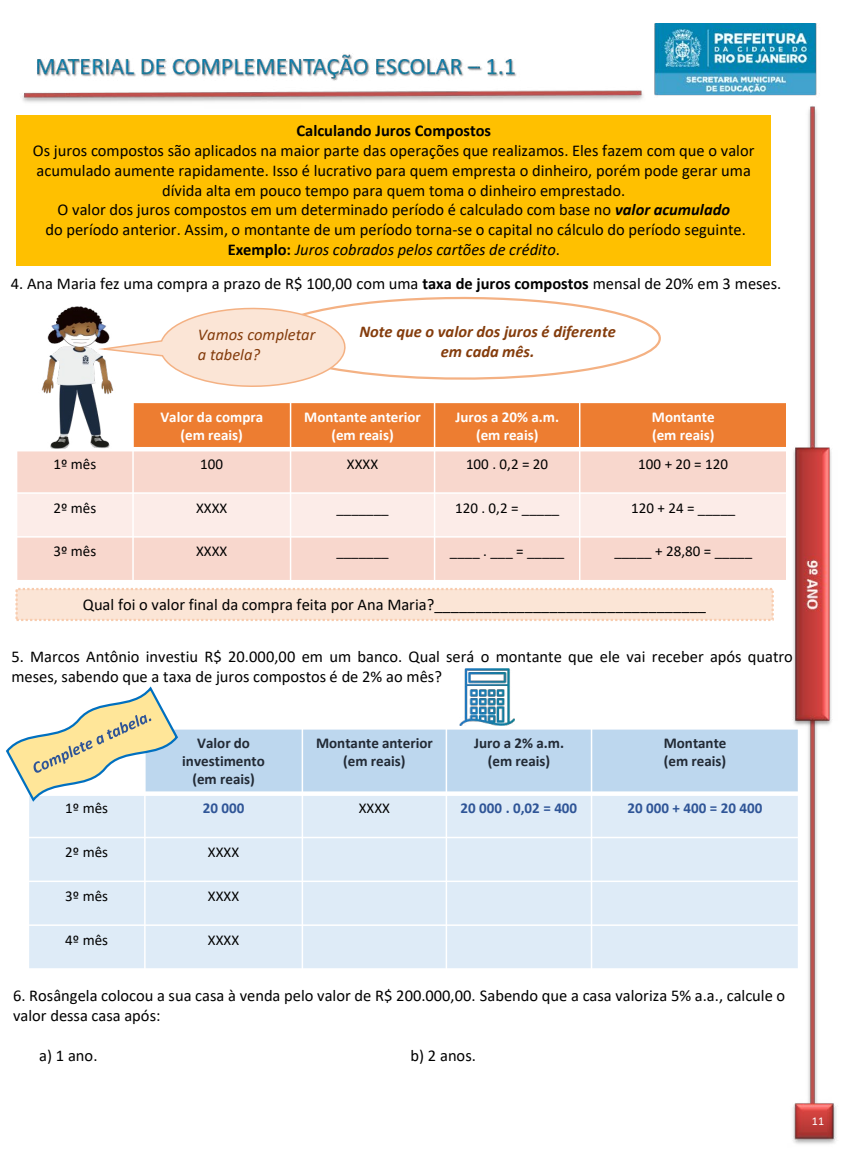
<style>
.page{position:relative;width:859px;height:1170px;background:#fff}
.page>*{position:absolute;margin:0;border:0;box-sizing:border-box;transform-origin:0 0}
.t1{font:16.5px/19.8px "Calibri";color:#000}
.t2{font:italic 700 16.5px/19.8px "Calibri";color:#843c0c;text-align:center}
.t3{font:700 16.5px "Calibri";color:#000}
.t4{font:italic 16.5px/19.8px "Calibri";color:#843c0c}
.t5{font:15px "Calibri";color:#000}
.t6{font:700 15px/18px "Calibri";color:#222a35;text-align:center}
.t7{font:700 15px/18px "Calibri";color:#fff;text-align:center}
.t8{font:700 15px "Calibri";color:#2f5597}
.t9{font:12px "Calibri";color:#fff}
.s1{font-weight:700;font-style:italic}
.s2{font-weight:700}
.s3{font-style:italic}
</style>
<div class="page">
<img style="left:22px;top:23px;width:815px;height:1121px">
<svg style="left:209px;top:290px;width:481px;height:94px"></svg>
<svg style="left:122px;top:305px;width:230px;height:84px"></svg>
<div style="left:17px;top:115px;width:754px;height:151px;background:#ffc000"></div>
<div style="left:133px;top:402px;width:158px;height:47px;background:#ed7d31"></div>
<div style="left:291px;top:402px;width:144px;height:47px;background:#ed7d31"></div>
<div style="left:435px;top:402px;width:145px;height:47px;background:#ed7d31"></div>
<div style="left:580px;top:402px;width:207px;height:47px;background:#ed7d31"></div>
<div style="left:17px;top:449px;width:116px;height:44px;background:#f8d7cd"></div>
<div style="left:133px;top:449px;width:158px;height:44px;background:#f8d7cd"></div>
<div style="left:291px;top:449px;width:144px;height:44px;background:#f8d7cd"></div>
<div style="left:435px;top:449px;width:145px;height:44px;background:#f8d7cd"></div>
<div style="left:580px;top:449px;width:207px;height:44px;background:#f8d7cd"></div>
<div style="left:17px;top:493px;width:116px;height:44px;background:#fcece8"></div>
<div style="left:133px;top:493px;width:158px;height:44px;background:#fcece8"></div>
<div style="left:291px;top:493px;width:144px;height:44px;background:#fcece8"></div>
<div style="left:435px;top:493px;width:145px;height:44px;background:#fcece8"></div>
<div style="left:580px;top:493px;width:207px;height:44px;background:#fcece8"></div>
<div style="left:17px;top:537px;width:116px;height:43px;background:#f8d7cd"></div>
<div style="left:133px;top:537px;width:158px;height:43px;background:#f8d7cd"></div>
<div style="left:291px;top:537px;width:144px;height:43px;background:#f8d7cd"></div>
<div style="left:435px;top:537px;width:145px;height:43px;background:#f8d7cd"></div>
<div style="left:580px;top:537px;width:207px;height:43px;background:#f8d7cd"></div>
<hr style="left:132px;top:401px;width:2px;height:180px;background:#fff">
<hr style="left:290px;top:401px;width:1px;height:180px;background:#fff">
<hr style="left:434px;top:401px;width:1px;height:180px;background:#fff">
<hr style="left:579px;top:401px;width:1px;height:180px;background:#fff">
<hr style="left:16px;top:447px;width:771px;height:4px;background:#fff">
<hr style="left:16px;top:492px;width:771px;height:2px;background:#fff">
<hr style="left:16px;top:536px;width:771px;height:1px;background:#fff">
<hr style="left:786px;top:401px;width:1px;height:180px;background:#fff">
<hr style="left:16px;top:401px;width:771px;height:2px;background:#fff">
<hr style="left:16px;top:580px;width:771px;height:1px;background:#fff">
<img style="left:39px;top:298px;width:83px;height:151px">
<div style="left:17px;top:589px;width:756px;height:31px;background:#fbe5d6"></div>
<div style="left:15px;top:588px;width:759px;height:33px;border:2px dashed #f8cbad"></div>
<div style="left:145px;top:728px;width:157px;height:65px;background:#bdd7ee"></div>
<div style="left:302px;top:728px;width:144px;height:65px;background:#bdd7ee"></div>
<div style="left:446px;top:728px;width:145px;height:65px;background:#bdd7ee"></div>
<div style="left:591px;top:728px;width:207px;height:65px;background:#bdd7ee"></div>
<div style="left:28px;top:793px;width:117px;height:44px;background:#deebf7"></div>
<div style="left:145px;top:793px;width:157px;height:44px;background:#deebf7"></div>
<div style="left:302px;top:793px;width:144px;height:44px;background:#deebf7"></div>
<div style="left:446px;top:793px;width:145px;height:44px;background:#deebf7"></div>
<div style="left:591px;top:793px;width:207px;height:44px;background:#deebf7"></div>
<div style="left:28px;top:837px;width:117px;height:44px;background:#deebf7"></div>
<div style="left:145px;top:837px;width:157px;height:44px;background:#deebf7"></div>
<div style="left:302px;top:837px;width:144px;height:44px;background:#deebf7"></div>
<div style="left:446px;top:837px;width:145px;height:44px;background:#deebf7"></div>
<div style="left:591px;top:837px;width:207px;height:44px;background:#deebf7"></div>
<div style="left:28px;top:881px;width:117px;height:44px;background:#deebf7"></div>
<div style="left:145px;top:881px;width:157px;height:44px;background:#deebf7"></div>
<div style="left:302px;top:881px;width:144px;height:44px;background:#deebf7"></div>
<div style="left:446px;top:881px;width:145px;height:44px;background:#deebf7"></div>
<div style="left:591px;top:881px;width:207px;height:44px;background:#deebf7"></div>
<div style="left:28px;top:925px;width:117px;height:43px;background:#deebf7"></div>
<div style="left:145px;top:925px;width:157px;height:43px;background:#deebf7"></div>
<div style="left:302px;top:925px;width:144px;height:43px;background:#deebf7"></div>
<div style="left:446px;top:925px;width:145px;height:43px;background:#deebf7"></div>
<div style="left:591px;top:925px;width:207px;height:43px;background:#deebf7"></div>
<hr style="left:144px;top:728px;width:2px;height:241px;background:#fff">
<hr style="left:302px;top:728px;width:1px;height:241px;background:#fff">
<hr style="left:446px;top:728px;width:1px;height:241px;background:#fff">
<hr style="left:591px;top:728px;width:1px;height:241px;background:#fff">
<svg style="left:179px;top:791px;width:619px;height:4px;background:#f8fafd"></svg>
<hr style="left:28px;top:836px;width:771px;height:2px;background:#fff">
<hr style="left:28px;top:880px;width:771px;height:2px;background:#fff">
<hr style="left:28px;top:924px;width:771px;height:1px;background:#fff">
<hr style="left:28px;top:728px;width:1px;height:241px;background:#fff">
<hr style="left:798px;top:728px;width:1px;height:241px;background:#fff">
<hr style="left:28px;top:728px;width:771px;height:1px;background:#fff">
<hr style="left:28px;top:968px;width:771px;height:1px;background:#fff">
<svg style="left:6px;top:684px;width:173px;height:119px"></svg>
<img style="left:460px;top:669px;width:54px;height:56px">
<hr style="left:399px;top:1039px;width:1px;height:130px;background:#fff">
<hr style="left:28px;top:1039px;width:1px;height:130px;background:#fff">
<hr style="left:770px;top:1039px;width:2px;height:130px;background:#fff">
<hr style="left:28px;top:1039px;width:744px;height:2px;background:#fff">
<p class="t3" style="left:296px;top:119px;width:196px">Calculando Juros Compostos</p>
<p class="t1" style="left:33px;top:140px;width:723px;text-align:center">Os juros compostos são aplicados na maior parte das operações que realizamos. Eles fazem com que o valor acumulado aumente rapidamente. Isso é lucrativo para quem empresta o dinheiro, porém pode gerar uma dívida alta em pouco tempo para quem toma o dinheiro emprestado.<br>O valor dos juros compostos em um determinado período é calculado com base no <span class="s1">valor acumulado<br></span>do período anterior. Assim, o montante de um período torna-se o capital no cálculo do período seguinte.<br><span class="s2">Exemplo:</span> <span class="s3">Juros cobrados pelos cartões de crédito</span>.</p>
<p class="t1" style="left:11px;top:273px;width:772px">4. Ana Maria fez uma compra a prazo de R$ 100,00 com uma <span class="s2">taxa de juros compostos</span> mensal de 20% em 3 meses.</p>
<p class="t4" style="left:198px;top:324px;width:119px">Vamos completar a tabela?</p>
<p class="t2" style="left:359px;top:321px;width:258px">Note que o valor dos juros é diferente em cada mês.</p>
<p class="t7" style="left:160px;top:407px;width:104px">Valor da compra (em reais)</p>
<p class="t7" style="left:304px;top:407px;width:118px">Montante anterior (em reais)</p>
<p class="t7" style="left:455px;top:407px;width:105px">Juros a 20% a.m. (em reais)</p>
<p class="t7" style="left:652px;top:407px;width:64px;text-align:left">Montante (em reais)</p>
<p class="t5" style="left:53px;top:453px;width:44px">1º mês</p>
<p class="t5" style="left:200px;top:453px;width:24px">100</p>
<p class="t5" style="left:347px;top:453px;width:33px">XXXX</p>
<p class="t5" style="left:466px;top:453px;width:84px">100 . 0,2 = 20</p>
<p class="t5" style="left:638px;top:453px;width:91px">100 + 20 = 120</p>
<p class="t5" style="left:53px;top:497px;width:44px">2º mês</p>
<p class="t5" style="left:196px;top:497px;width:33px">XXXX</p>
<p class="t5" style="left:336px;top:497px;width:54px">_______</p>
<p class="t5" style="left:455px;top:497px;width:106px">120 . 0,2 = _____</p>
<p class="t5" style="left:631px;top:497px;width:106px">120 + 24 = _____</p>
<p class="t5" style="left:53px;top:541px;width:44px">3º mês</p>
<p class="t5" style="left:196px;top:541px;width:33px">XXXX</p>
<p class="t5" style="left:336px;top:541px;width:54px">_______</p>
<p class="t5" style="left:450px;top:541px;width:116px">____ . ___ = _____</p>
<p class="t5" style="left:614px;top:541px;width:139px">_____ + 28,80 = _____</p>
<p class="t1" style="left:83px;top:594px;width:625px">Qual foi o valor final da compra feita por Ana Maria?_________________________________</p>
<p class="t1" style="left:11px;top:646px;width:783px">5. Marcos Antônio investiu R$ 20.000,00 em um banco. Qual será o montante que ele vai receber após quatro meses, sabendo que a taxa de juros compostos é de 2% ao mês?</p>
<p class="t6" style="left:182px;top:734px;width:84px">Valor do investimento (em reais)</p>
<p class="t6" style="left:316px;top:734px;width:118px">Montante anterior (em reais)</p>
<p class="t6" style="left:474px;top:734px;width:91px">Juro a 2% a.m. (em reais)</p>
<p class="t6" style="left:664px;top:734px;width:64px;text-align:left">Montante (em reais)</p>
<p class="t5" style="left:65px;top:797px;width:44px">1º mês</p>
<p class="t8" style="left:203px;top:797px;width:43px">20 000</p>
<p class="t5" style="left:359px;top:797px;width:33px">XXXX</p>
<p class="t8" style="left:461px;top:797px;width:118px">20 000 . 0,02 = 400</p>
<p class="t8" style="left:627px;top:797px;width:136px">20 000 + 400 = 20 400</p>
<p class="t5" style="left:65px;top:841px;width:44px">2º mês</p>
<p class="t5" style="left:208px;top:841px;width:33px">XXXX</p>
<p class="t5" style="left:65px;top:885px;width:44px">3º mês</p>
<p class="t5" style="left:208px;top:885px;width:33px">XXXX</p>
<p class="t5" style="left:65px;top:929px;width:44px">4º mês</p>
<p class="t5" style="left:208px;top:929px;width:33px">XXXX</p>
<p class="t1" style="left:13px;top:985px;width:774px">6. Rosângela colocou a sua casa à venda pelo valor de R$ 200.000,00. Sabendo que a casa valoriza 5% a.a., calcule o valor dessa casa após:</p>
<p class="t1" style="left:39px;top:1045px;width:60px">a) 1 ano.</p>
<p class="t1" style="left:410px;top:1045px;width:67px">b) 2 anos.</p>
<p class="t9" style="left:812px;top:1112px;width:14px">11</p>
</div>
